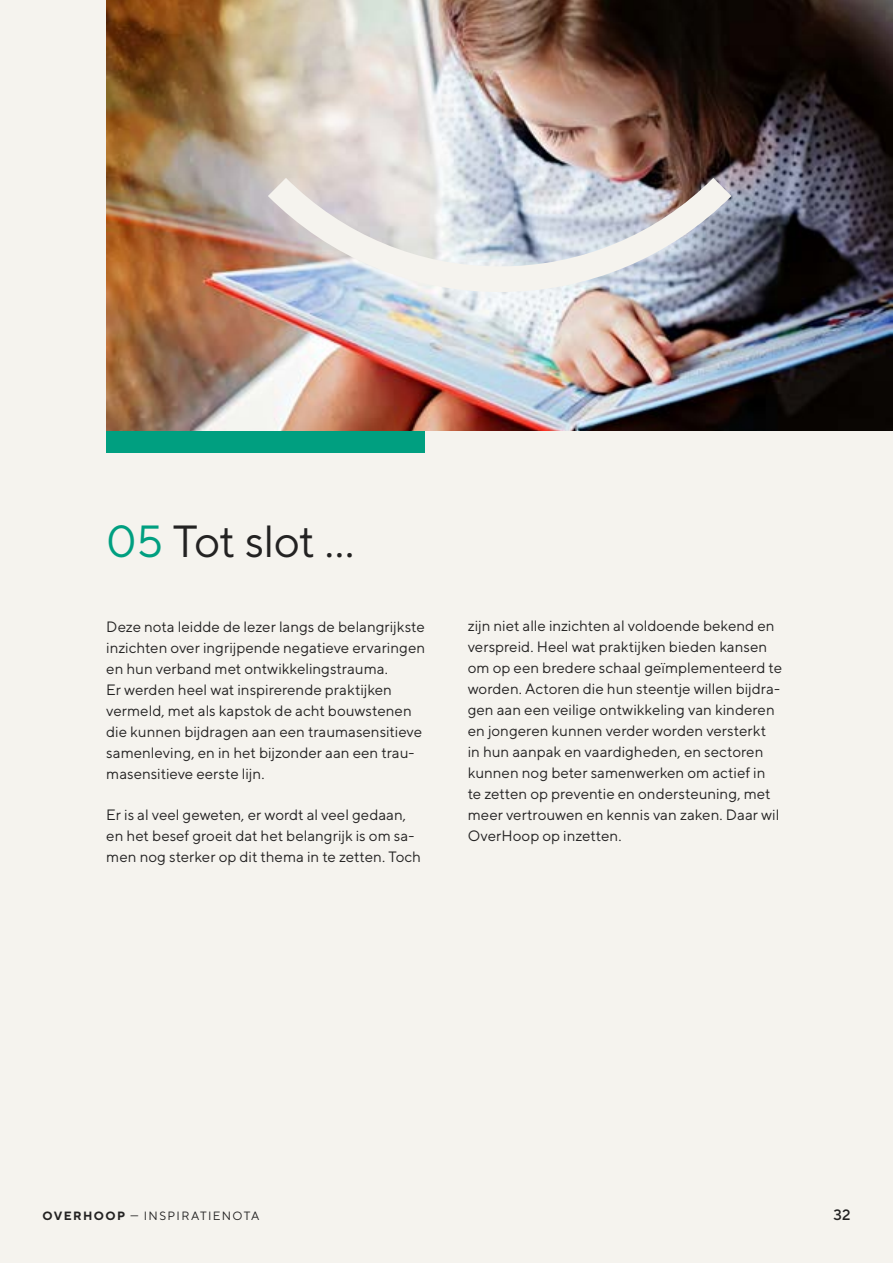
<style>
.page{position:relative;width:893px;height:1263px;background:#f5f3ee}
.page>*{position:absolute;margin:0;border:0;box-sizing:border-box;transform-origin:0 0}
.t1{font:45px "TT Norms Pro";letter-spacing:-.02em;color:#232222}
.t2{font:15px/21px "TT Norms Pro";letter-spacing:.005em;color:#232222}
.t3{font:500 15px "TT Norms Pro";color:#232222}
.t4{font:12px "TT Norms Pro";letter-spacing:.115em;color:#232222}
.s1{color:#009f80}
.s2{font-weight:700}
</style>
<div class="page">
<img style="left:106px;top:0;width:787px;height:431px">
<div style="left:106px;top:431px;width:319px;height:21px;background:#009f80"></div>
<svg style="left:268px;top:178px;width:463px;height:114px"></svg>
<h1 class="t1" style="left:106px;top:513px;width:244px"><span class="s1">05</span> Tot slot …</h1>
<p class="t2" style="left:106px;top:615px;width:320px">Deze nota leidde de lezer langs de belangrijkste inzichten over ingrijpende negatieve ervaringen en hun verband met ontwikkelingstrauma.<br>Er werden heel wat inspirerende praktijken vermeld, met als kapstok de acht bouwstenen die kunnen bijdragen aan een traumasensitieve samenleving, en in het bijzonder aan een trau&shy;masensitieve eerste lijn.</p>
<p class="t2" style="left:106px;top:803px;width:316px">Er is al veel geweten, er wordt al veel gedaan, en het besef groeit dat het belangrijk is om sa&shy;men nog sterker op dit thema in te zetten. Toch</p>
<p class="t2" style="left:468px;top:615px;width:316px">zijn niet alle inzichten al voldoende bekend en verspreid. Heel wat praktijken bieden kansen om op een bredere schaal geïmplementeerd te worden. Actoren die hun steentje willen bijdra&shy;gen aan een veilige ontwikkeling van kinderen en jongeren kunnen verder worden versterkt<br>in hun aanpak en vaardigheden, en sectoren kunnen nog beter samenwerken om actief in te zetten op preventie en ondersteuning, met meer vertrouwen en kennis van zaken. Daar wil OverHoop op inzetten.</p>
<p class="t4" style="left:43px;top:1208px;width:218px"><span class="s2">OVERHOOP</span> — INSPIRATIENOTA</p>
<p class="t3" style="left:833px;top:1205px;width:19px">32</p>
</div>
